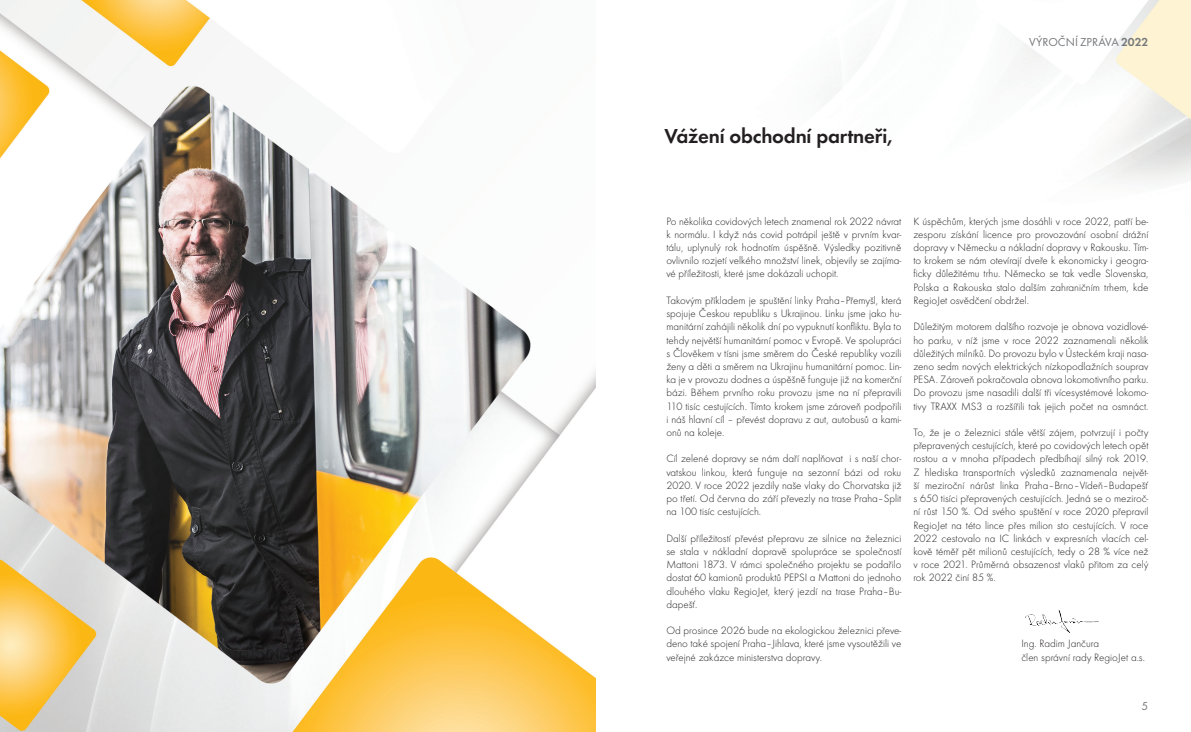
<style>
.page{position:relative;width:1191px;height:732px;background:#fff}
.page>*{position:absolute;margin:0;border:0;box-sizing:border-box;transform-origin:0 0}
.normal-blok{font:600 21px "Futura TOT";letter-spacing:-.01em;color:#231f20}
.t1{font:12px "Futura TOT";color:#76787b}
.normal-blok-2{font:11px/13.2px "Futura TOT Ligh";color:#231f20;text-align:justify}
.s1{font-weight:600}
</style>
<div class="page">
<img style="left:835px;top:0;width:356px;height:181px">
<img style="left:0;top:0;width:595px;height:731px">
<img style="left:1025px;top:610px;width:73px;height:22px">
<p class="t1" style="left:1029px;top:35px;width:121px">VÝROČNÍ ZPRÁVA <span class="s1">2022</span></p>
<p class="normal-blok" style="left:664px;top:124px;width:229px">Vážení obchodní partneři,</p>
<p class="normal-blok-2" style="left:666px;top:214px;width:236px">Po několika covidových letech znamenal rok 2022 návrat k normálu. I když nás covid potrápil ještě v prvním kvar&shy;tálu, uplynulý rok hodnotím úspěšně. Výsledky pozitivně ovlivnilo rozjetí velkého množství linek, objevily se zajíma&shy;vé příležitosti, které jsme dokázali uchopit.</p>
<p class="normal-blok-2" style="left:666px;top:293px;width:236px">Takovým příkladem je spuštění linky Praha–Přemyšl, která spojuje Českou republiku s Ukrajinou. Linku jsme jako hu&shy;manitární zahájili několik dní po vypuknutí konfliktu. Byla to tehdy největší humanitární pomoc v Evropě. Ve spolupráci s Člověkem v tísni jsme směrem do České republiky vozili ženy a děti a směrem na Ukrajinu humanitární pomoc. Lin&shy;ka je v provozu dodnes a úspěšně funguje již na komerční bázi. Během prvního roku provozu jsme na ní přepravili 110 tisíc cestujících. Tímto krokem jsme zároveň podpořili i náš hlavní cíl – převést dopravu z aut, autobusů a kami&shy;onů na koleje.</p>
<p class="normal-blok-2" style="left:666px;top:452px;width:236px">Cíl zelené dopravy se nám daří naplňovat i s naší chor&shy;vatskou linkou, která funguje na sezonní bázi od roku 2020. V roce 2022 jezdily naše vlaky do Chorvatska již po třetí. Od června do září převezly na trase Praha–Split na 100 tisíc cestujících.</p>
<p class="normal-blok-2" style="left:666px;top:531px;width:236px">Další příležitostí převést přepravu ze silnice na železnici se stala v nákladní dopravě spolupráce se společností Mattoni 1873. V rámci společného projektu se podařilo dostat 60 kamionů produktů PEPSI a Mattoni do jednoho dlouhého vlaku RegioJet, který jezdí na trase Praha–Bu&shy;dapešť.</p>
<p class="normal-blok-2" style="left:666px;top:623px;width:236px">Od prosince 2026 bude na ekologickou železnici převe&shy;deno také spojení Praha–Jihlava, které jsme vysoutěžili ve veřejné zakázce ministerstva dopravy.</p>
<p class="normal-blok-2" style="left:913px;top:214px;width:236px">K úspěchům, kterých jsme dosáhli v roce 2022, patří be&shy;zesporu získání licence pro provozování osobní drážní dopravy v Německu a nákladní dopravy v Rakousku. Tím&shy;to krokem se nám otevírají dveře k ekonomicky i geogra&shy;ficky důležitému trhu. Německo se tak vedle Slovenska, Polska a Rakouska stalo dalším zahraničním trhem, kde RegioJet osvědčení obdržel.</p>
<p class="normal-blok-2" style="left:913px;top:320px;width:236px">Důležitým motorem dalšího rozvoje je obnova vozidlové&shy;ho parku, v níž jsme v roce 2022 zaznamenali několik důležitých milníků. Do provozu bylo v Ústeckém kraji nasa&shy;zeno sedm nových elektrických nízkopodlažních souprav PESA. Zároveň pokračovala obnova lokomotivního parku.<br>Do provozu jsme nasadili další tři vícesystémové lokomo&shy;tivy TRAXX MS3 a rozšířili tak jejich počet na osmnáct.</p>
<p class="normal-blok-2" style="left:913px;top:425px;width:236px">To, že je o železnici stále větší zájem, potvrzují i počty přepravených cestujících, které po covidových letech opět rostou a v mnoha případech předbíhají silný rok 2019.<br>Z hlediska transportních výsledků zaznamenala největ&shy;ší meziroční nárůst linka Praha–Brno–Vídeň–Budapešť s 650 tisíci přepravených cestujících. Jedná se o meziroč&shy;ní růst 150 %. Od svého spuštění v roce 2020 přepravil RegioJet na této lince přes milion sto cestujících. V roce 2022 cestovalo na IC linkách v expresních vlacích cel&shy;kově téměř pět milionů cestujících, tedy o 28 % více než v roce 2021. Průměrná obsazenost vlaků přitom za celý rok 2022 činí 85 %.</p>
<p class="normal-blok-2" style="left:1021px;top:637px;width:79px">Ing. Radim Jančura</p>
<p class="normal-blok-2" style="left:1021px;top:650px;width:125px">člen správní rady RegioJet a.s.</p>
<p class="t1" style="left:1141px;top:698px;width:8px">5</p>
</div>
